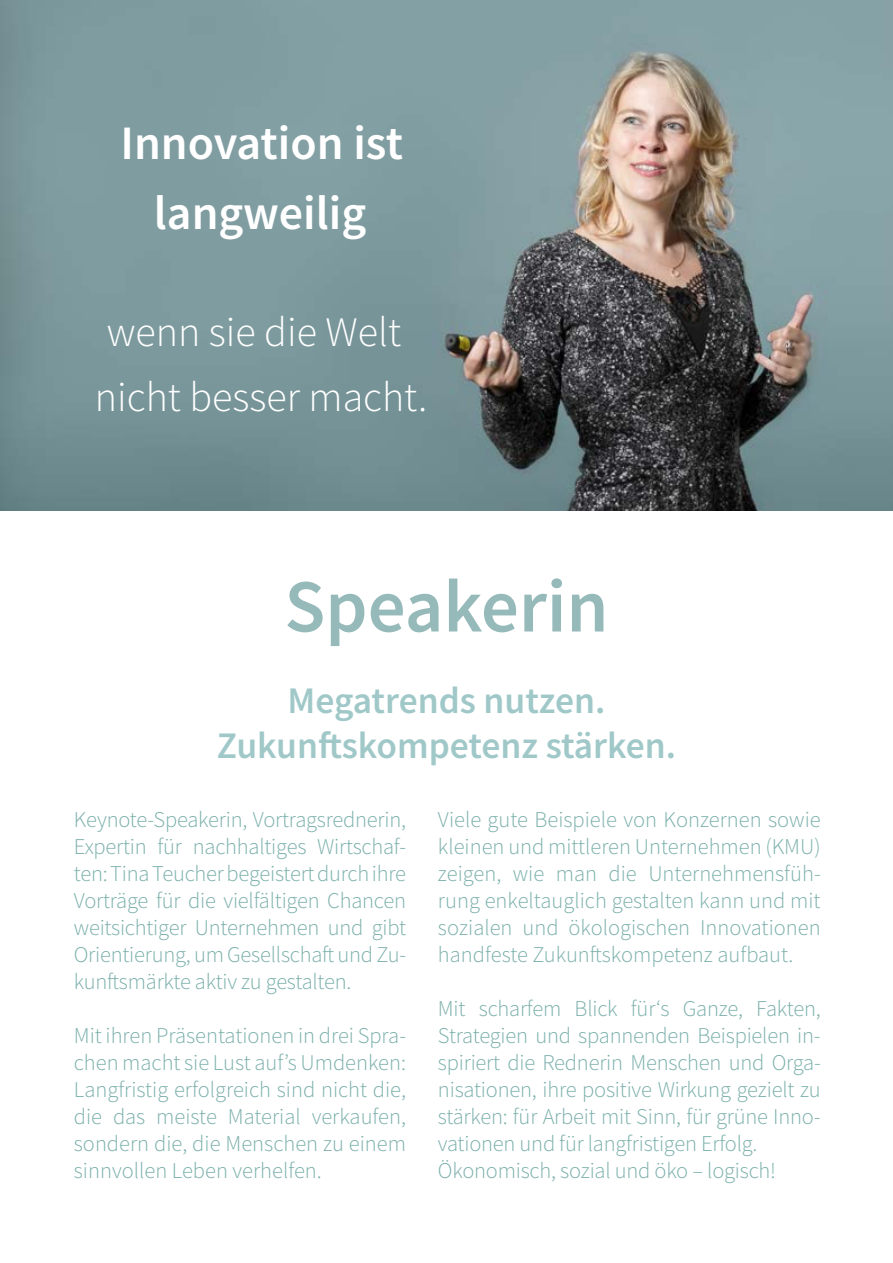
<style>
.page{position:relative;width:893px;height:1263px;background:#fff}
.page>*{position:absolute;margin:0;border:0;box-sizing:border-box;transform-origin:0 0}
.t1{font:600 75px "Source Sans Pro";color:#96b9b9}
.t2{font:600 48px/69.4px "Source Sans Pro";color:#fff;text-align:center}
.t3{font:300 42px/64.8px "Source Sans Pro";color:#fff}
.t4{font:600 37.5px/45px "Source Sans Pro";color:#a0c8c8;text-align:center}
.t5{font:300 22.5px/27px "Source Sans Pro";letter-spacing:-.01em;color:#7aafaa;text-align:justify}
</style>
<div class="page">
<img style="left:0;top:0;width:893px;height:510px">
<h2 class="t2" style="left:120px;top:108px;width:284px">Innovation ist langweilig</h2>
<h3 class="t3" style="left:95px;top:300px;width:334px">wenn sie die Welt nicht besser macht.</h3>
<h1 class="t1" style="left:284px;top:557px;width:326px">Speakerin</h1>
<h3 class="t4" style="left:217px;top:677px;width:461px">Megatrends nutzen.<br>Zukunftskompetenz stärken.</h3>
<p class="t5" style="left:74px;top:806px;width:334px">Keynote-Speakerin, Vortragsrednerin, Expertin für nachhaltiges Wirtschaf&shy;ten: Tina Teucher begeistert durch ihre Vorträge für die vielfältigen Chancen weitsichtiger Unternehmen und gibt Orientierung, um Gesellschaft und Zu&shy;kunftsmärkte aktiv zu gestalten.</p>
<p class="t5" style="left:74px;top:1022px;width:334px">Mit ihren Präsentationen in drei Spra&shy;chen macht sie Lust auf’s Umdenken:<br>Langfristig erfolgreich sind nicht die, die das meiste Material verkaufen, sondern die, die Menschen zu einem sinnvollen Leben verhelfen.</p>
<p class="t5" style="left:438px;top:806px;width:384px">Viele gute Beispiele von Konzernen sowie kleinen und mittleren Unternehmen (KMU) zeigen, wie man die Unternehmensfüh&shy;rung enkeltauglich gestalten kann und mit sozialen und ökologischen Innovationen handfeste Zukunftskompetenz aufbaut.</p>
<p class="t5" style="left:438px;top:995px;width:384px;text-align:left">Mit scharfem Blick für‘s Ganze, Fakten, Strategien und spannenden Beispielen in&shy;spiriert die Rednerin Menschen und Orga&shy;nisationen, ihre positive Wirkung gezielt zu stärken: für Arbeit mit Sinn, für grüne Inno&shy;vationen und für langfristigen Erfolg.<br>Ökonomisch, sozial und öko – logisch!</p>
</div>
